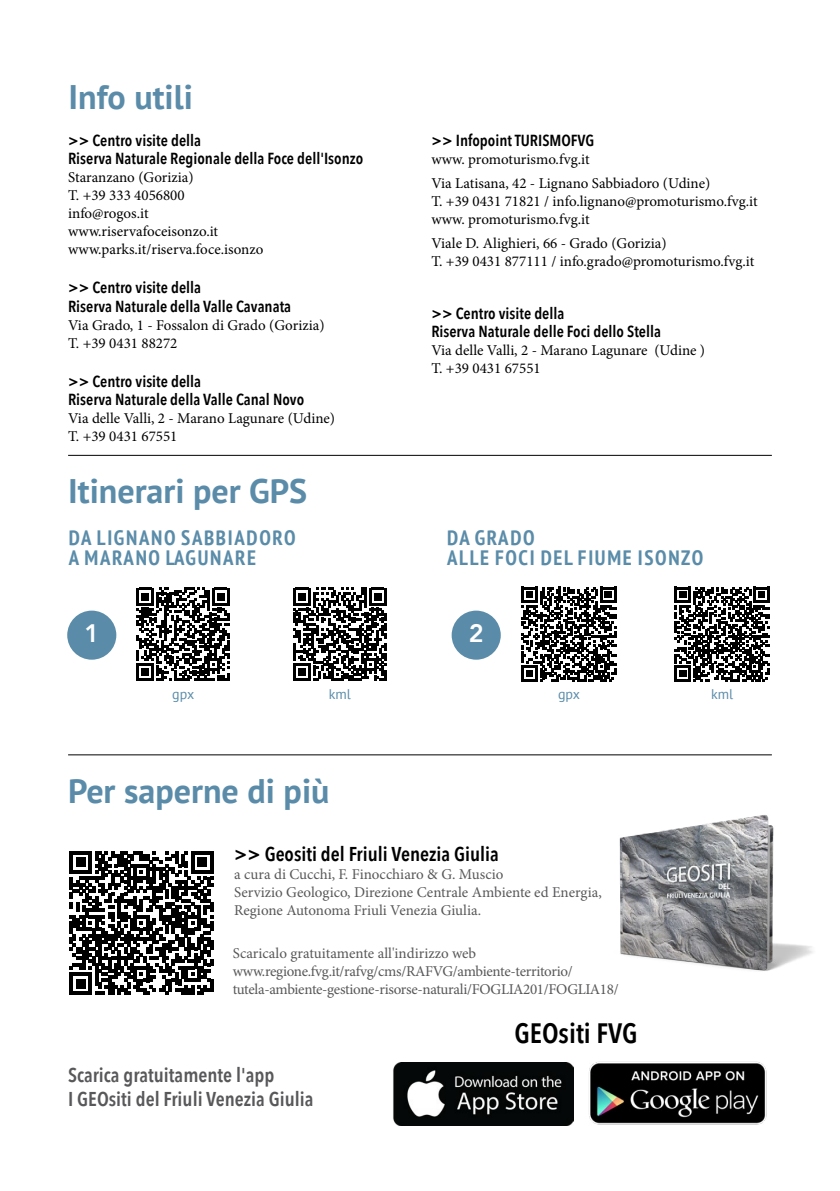
<style>
.page{position:relative;width:840px;height:1191px;background:#fff}
.page>*{position:absolute;margin:0;border:0;box-sizing:border-box;transform-origin:0 0}
.t1{font:700 34px "PT Sans";color:#5a8ca9}
.t2{font:600 28px "Avenir Next Condensed";color:#000}
.t3{font:800 25px "Avenir LT Std";color:#fff}
.t4{font:700 condensed 20.8px/20px "PT Sans";letter-spacing:.08em;color:#5a8ca9}
.t5{font:600 20px/24px "Avenir Next Condensed";color:#58585a}
.t6{font:600 20px "Avenir Next Condensed";color:#000}
.t7{font:600 16px/18px "Avenir Next Condensed";color:#000}
.t8{font:15px/18px "Minion Pro";color:#000}
.t9{font:15px/18px "Minion Pro";letter-spacing:-.01em;color:#58585a}
.t10{font:14px "PT Sans";color:#5a8ca9}
</style>
<div class="page">
<img style="left:619px;top:815px;width:194px;height:156px">
<svg style="left:70px;top:851px;width:143px;height:143px"></svg>
<img style="left:589px;top:1061px;width:178px;height:64px">
<img style="left:393px;top:1062px;width:180px;height:63px">
<svg style="left:136px;top:587px;width:93px;height:94px"></svg>
<svg style="left:521px;top:587px;width:95px;height:95px"></svg>
<svg style="left:293px;top:587px;width:93px;height:94px"></svg>
<svg style="left:674px;top:587px;width:95px;height:95px"></svg>
<div style="left:67px;top:610px;width:49px;height:49px;background:#5a8ca9;border-radius:50%"></div>
<div style="left:451px;top:610px;width:49px;height:49px;background:#5a8ca9;border-radius:50%"></div>
<hr style="left:68px;top:754px;width:703px;height:1px;background:#000">
<hr style="left:68px;top:455px;width:703px;height:1px;background:#000">
<h1 class="t1" style="left:68px;top:74px;width:126px">Info utili</h1>
<p class="t7" style="left:68px;top:132px;width:296px">&gt;&gt; Centro visite della<br>Riserva Naturale Regionale della Foce dell'Isonzo</p>
<p class="t8" style="left:68px;top:169px;width:197px">Staranzano (Gorizia)<br>T. +39 333 4056800 info@rogos.it www.riservafoceisonzo.it www.parks.it/riserva.foce.isonzo</p>
<p class="t7" style="left:68px;top:279px;width:224px">&gt;&gt; Centro visite della<br>Riserva Naturale della Valle Cavanata</p>
<p class="t8" style="left:68px;top:316px;width:258px">Via Grado, 1 - Fossalon di Grado (Gorizia)<br>T. +39 0431 88272</p>
<p class="t7" style="left:68px;top:372px;width:237px">&gt;&gt; Centro visite della<br>Riserva Naturale della Valle Canal Novo</p>
<p class="t8" style="left:68px;top:409px;width:268px">Via delle Valli, 2 - Marano Lagunare (Udine)<br>T. +39 0431 67551</p>
<h1 class="t1" style="left:68px;top:468px;width:240px">Itinerari per GPS</h1>
<h3 class="t4" style="left:69px;top:527px;width:228px">DA LIGNANO SABBIADORO<br>A MARANO LAGUNARE</h3>
<p class="t7" style="left:431px;top:132px;width:164px">&gt;&gt; Infopoint TURISMOFVG</p>
<p class="t8" style="left:431px;top:148px;width:280px;line-height:23.6px">www. promoturismo.fvg.it<br>Via Latisana, 42 - Lignano Sabbiadoro (Udine)</p>
<p class="t8" style="left:431px;top:192px;width:328px">T. +39 0431 71821 / info.lignano@promoturismo.fvg.it www. promoturismo.fvg.it</p>
<p class="t8" style="left:431px;top:234px;width:324px">Viale D. Alighieri, 66 - Grado (Gorizia)<br>T. +39 0431 877111 / info.grado@promoturismo.fvg.it</p>
<p class="t7" style="left:431px;top:304px;width:231px">&gt;&gt; Centro visite della<br>Riserva Naturale delle Foci dello Stella</p>
<p class="t8" style="left:431px;top:341px;width:275px">Via delle Valli, 2 - Marano Lagunare (Udine )<br>T. +39 0431 67551</p>
<h3 class="t4" style="left:447px;top:527px;width:257px">DA GRADO<br>ALLE FOCI DEL FIUME ISONZO</h3>
<h3 class="t3" style="left:84px;top:618px;width:16px">1</h3>
<h3 class="t3" style="left:468px;top:618px;width:16px">2</h3>
<p class="t10" style="left:172px;top:685px;width:23px">gpx</p>
<p class="t10" style="left:328px;top:685px;width:24px">kml</p>
<p class="t10" style="left:557px;top:685px;width:23px">gpx</p>
<p class="t10" style="left:710px;top:685px;width:24px">kml</p>
<h1 class="t1" style="left:68px;top:768px;width:263px">Per saperne di più</h1>
<h3 class="t6" style="left:234px;top:842px;width:266px">&gt;&gt; Geositi del Friuli Venezia Giulia</h3>
<p class="t9" style="left:234px;top:865px;width:369px">a cura di Cucchi, F. Finocchiaro &amp; G. Muscio<br>Servizio Geologico, Direzione Centrale Ambiente ed Energia,<br>Regione Autonoma Friuli Venezia Giulia.</p>
<p class="t9" style="left:232px;top:944px;width:387px">Scaricalo gratuitamente all'indirizzo web www.regione.fvg.it/rafvg/cms/RAFVG/ambiente-territorio/ tutela-ambiente-gestione-risorse-naturali/FOGLIA201/FOGLIA18/</p>
<h3 class="t5" style="left:68px;top:1063px;width:247px">Scarica gratuitamente l'app<br>I GEOsiti del Friuli Venezia Giulia</h3>
<h2 class="t2" style="left:514px;top:1015px;width:124px">GEOsiti FVG</h2>
</div>
